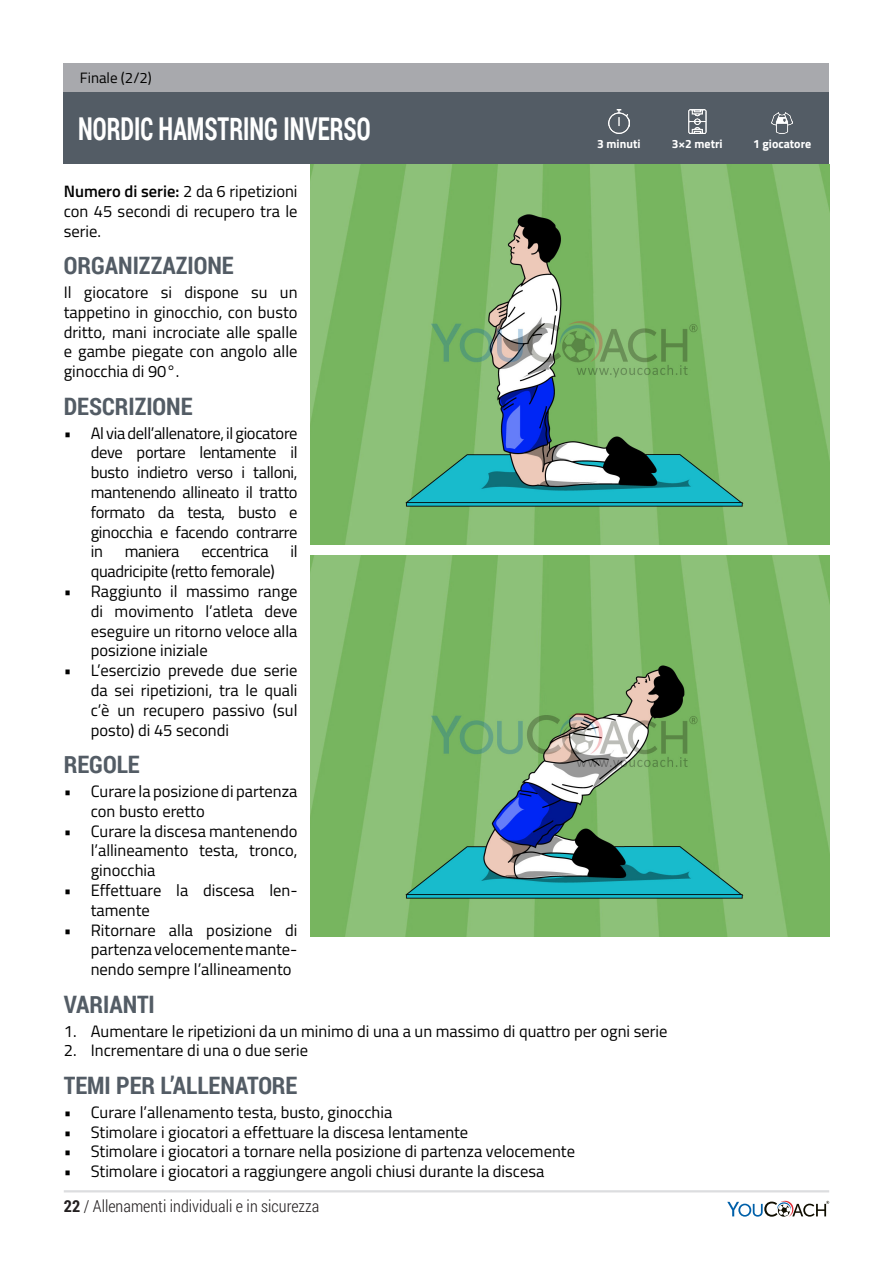
<style>
.page{position:relative;width:893px;height:1263px;background:#fff}
.page>*{position:absolute;margin:0;border:0;box-sizing:border-box;transform-origin:0 0}
.t1{font:700 31.5px "Roboto Condensed";color:#fff;scale:.77 1}
.t2{font:700 24px "Roboto Condensed";color:#535c65}
.t3{font:16.5px/19.8px "Titillium Web";color:#010100;text-align:justify}
.t4{font:16.5px "Titillium Web";letter-spacing:-.02em;color:#010100}
.t5{font:300 16.5px "Roboto Condensed";color:#231f20}
.t6{font:15px "Titillium Web";color:#010100}
.t7{font:700 12px "Titillium Web";color:#fff}
.s1{font-weight:600}
.s2{font-weight:700}
</style>
<div class="page">
<hr style="left:64px;top:1190px;width:765px;height:2px;background:#dcdddf">
<svg style="left:727px;top:1201px;width:102px;height:16px"></svg>
<div style="left:64px;top:64px;width:765px;height:29px;background:#a8a9ad"></div>
<img style="left:310px;top:164px;width:519px;height:381px">
<div style="left:64px;top:93px;width:765px;height:71px;background:#535c65"></div>
<img style="left:608px;top:110px;width:21px;height:23px">
<img style="left:688px;top:110px;width:18px;height:23px">
<img style="left:771px;top:113px;width:21px;height:21px">
<img style="left:310px;top:556px;width:519px;height:381px">
<p class="t6" style="left:80px;top:67px;width:73px">Finale (2/2)</p>
<p class="t1" style="left:78px;top:106px;width:381px">NORDIC HAMSTRING INVERSO</p>
<p class="t7" style="left:597px;top:135px;width:45px">3 minuti</p>
<p class="t7" style="left:672px;top:135px;width:52px">3×2 metri</p>
<p class="t7" style="left:753px;top:135px;width:60px">1 giocatore</p>
<p class="t3" style="left:64px;top:181px;width:235px"><span class="s1">Numero di serie:</span> 2 da 6 ripetizioni con 45 secondi di recupero tra le serie.</p>
<p class="t2" style="left:64px;top:249px;width:171px">ORGANIZZAZIONE</p>
<p class="t3" style="left:64px;top:282px;width:235px">Il giocatore si dispone su un tappetino in ginocchio, con busto dritto, mani incrociate alle spalle e gambe piegate con angolo alle ginocchia di 90°.</p>
<p class="t2" style="left:64px;top:389px;width:130px">DESCRIZIONE</p>
<p class="t3" style="left:91px;top:422px;width:208px;text-indent:-27px">• Al via dell’allenatore, il giocatore deve portare lentamente il busto indietro verso i talloni, mantenendo allineato il tratto formato da testa, busto e ginocchia e facendo contrarre in</p>
<p class="t4" style="left:125px;top:540px;width:56px">maniera</p>
<p class="t4" style="left:201px;top:540px;width:69px">eccentrica</p>
<p class="t3" style="left:290px;top:541px;width:9px">il</p>
<p class="t4" style="left:91px;top:559px;width:185px">quadricipite (retto femorale)</p>
<p class="t3" style="left:91px;top:581px;width:208px;text-indent:-27px">• Raggiunto il massimo range di movimento l’atleta deve eseguire un ritorno veloce alla posizione iniziale</p>
<p class="t3" style="left:91px;top:660px;width:208px;text-indent:-27px">• L’esercizio prevede due serie da sei ripetizioni, tra le quali c’è un recupero passivo (sul posto) di 45 secondi</p>
<p class="t2" style="left:64px;top:747px;width:77px">REGOLE</p>
<p class="t3" style="left:91px;top:780px;width:208px;text-indent:-27px">• Curare la posizione di partenza con busto eretto</p>
<p class="t3" style="left:91px;top:820px;width:208px;text-indent:-27px">• Curare la discesa mantenendo l’allineamento testa, tronco, ginocchia</p>
<p class="t3" style="left:91px;top:879px;width:208px;text-indent:-27px">• Effettuare la discesa len&shy;tamente</p>
<p class="t3" style="left:91px;top:919px;width:208px;text-indent:-27px">• Ritornare alla posizione di partenza velocemente mante&shy;nendo sempre l’allineamento</p>
<p class="t2" style="left:64px;top:987px;width:93px">VARIANTI</p>
<p class="t3" style="left:64px;top:1020px;width:605px">1. Aumentare le ripetizioni da un minimo di una a un massimo di quattro per ogni serie</p>
<p class="t3" style="left:64px;top:1040px;width:246px">2. Incrementare di una o due serie</p>
<p class="t2" style="left:64px;top:1068px;width:235px">TEMI PER L’ALLENATORE</p>
<p class="t3" style="left:64px;top:1101px;width:330px">• Curare l’allenamento testa, busto, ginocchia</p>
<p class="t3" style="left:64px;top:1121px;width:406px">• Stimolare i giocatori a effettuare la discesa lentamente</p>
<p class="t3" style="left:64px;top:1141px;width:513px">• Stimolare i giocatori a tornare nella posizione di partenza velocemente</p>
<p class="t3" style="left:64px;top:1161px;width:482px">• Stimolare i giocatori a raggiungere angoli chiusi durante la discesa</p>
<p class="t5" style="left:64px;top:1194px;width:257px"><span class="s2">22</span> / Allenamenti individuali e in sicurezza</p>
</div>
